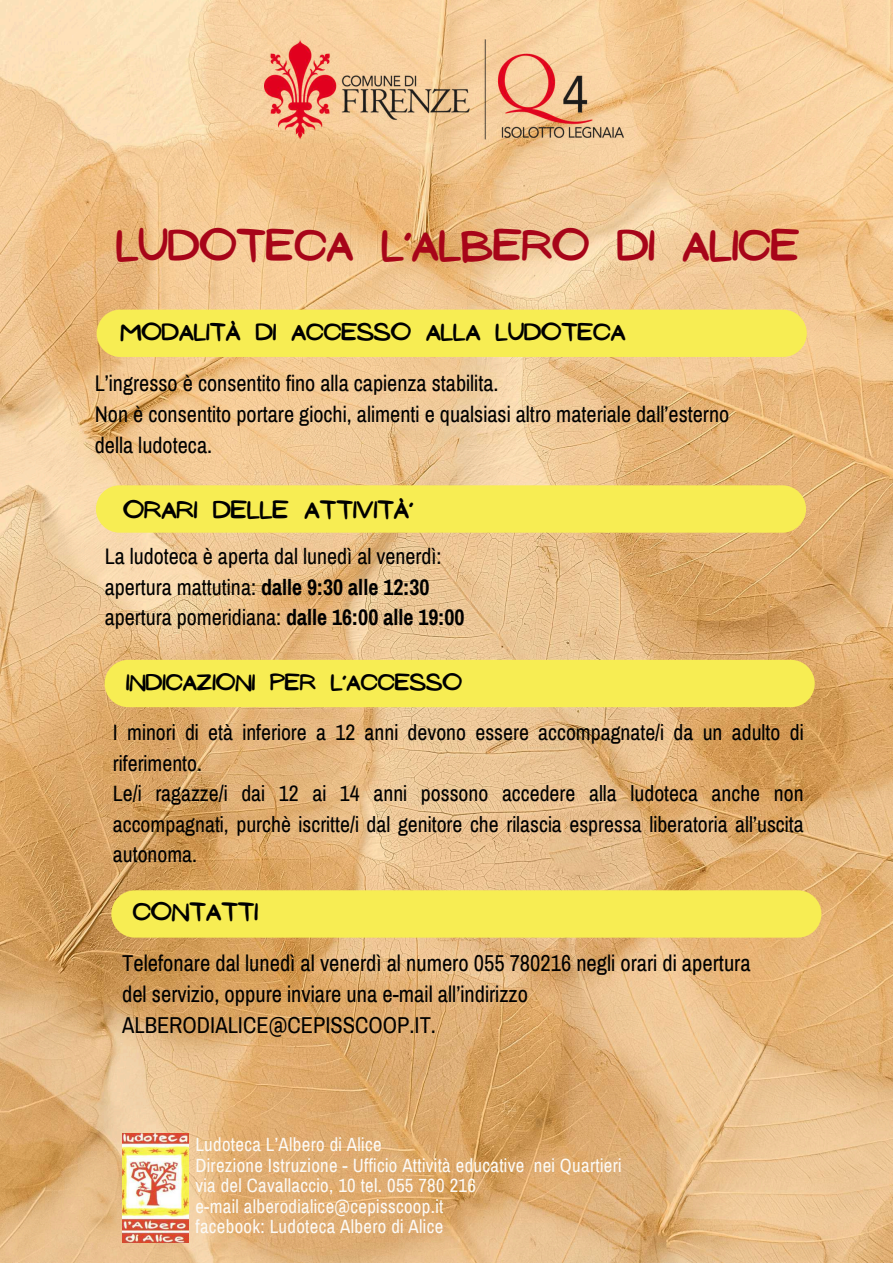
<style>
.page{position:relative;width:893px;height:1263px;background:#fff}
.page>*{position:absolute;margin:0;border:0;box-sizing:border-box;transform-origin:0 0}
.t1{font:39.75px "NF Ananias Bold";color:#a70519}
.t2{font:22.5px/30.9px "Archivo Narrow";color:#000}
.t3{font:22.5px "NF Ananias Bold";color:#000}
.t4{font:22.2px/30.9px "Archivo Narrow";color:#000}
.t5{font:21.98px/30.4px "Archivo Narrow";color:#000}
.t6{font:21.75px/30.4px "Archivo Narrow";color:#000}
.t7{font:21.75px "NF Ananias Bold";color:#000}
.t8{font:21px "NF Ananias Bold";color:#000}
.t9{font:18.75px/20.5px "Archivo Narrow";letter-spacing:.02em;color:#fcfaf6}
.s1{font-weight:700}
</style>
<div class="page">
<img style="left:0;top:0;width:892px;height:1262px">
<div style="left:96px;top:485px;width:710px;height:48px;background:#f7ed53;border-radius:24px"></div>
<div style="left:111px;top:890px;width:710px;height:47px;background:#f7ed53;border-radius:24px"></div>
<img style="left:264px;top:33px;width:359px;height:113px">
<div style="left:105px;top:660px;width:709px;height:47px;background:#f7ed53;border-radius:24px"></div>
<div style="left:97px;top:310px;width:710px;height:47px;background:#f7ed53;border-radius:24px"></div>
<img style="left:122px;top:1133px;width:66px;height:110px">
<h1 class="t1" style="left:116px;top:223px;width:685px">LUDOTECA L’ALBERO DI ALICE</h1>
<p class="t7" style="left:121px;top:320px;width:506px">MODALITÀ DI ACCESSO ALLA LUDOTECA</p>
<p class="t4" style="left:95px;top:368px;width:636px">L’ingresso è consentito fino alla capienza stabilita.<br>Non è consentito portare giochi, alimenti e qualsiasi altro materiale dall’esterno della ludoteca.</p>
<p class="t3" style="left:123px;top:497px;width:292px">ORARI DELLE ATTIVITÀ’</p>
<p class="t5" style="left:105px;top:542px;width:361px">La ludoteca è aperta dal lunedì al venerdì: apertura mattutina: <span class="s1">dalle 9:30 alle 12:30 </span>apertura pomeridiana: <span class="s1">dalle 16:00 alle 19:00</span></p>
<p class="t8" style="left:126px;top:670px;width:337px">INDICAZIONI PER L’ACCESSO</p>
<p class="t6" style="left:113px;top:718px;width:692px">I minori di età inferiore a 12 anni devono essere accompagnate/i da un adulto di riferimento.<br>Le/i ragazze/i dai 12 ai 14 anni possono accedere alla ludoteca anche non accompagnati, purchè iscritte/i dal genitore che rilascia espressa liberatoria all’uscita autonoma.</p>
<p class="t3" style="left:133px;top:899px;width:127px">CONTATTI</p>
<p class="t2" style="left:122px;top:948px;width:630px">Telefonare dal lunedì al venerdì al numero 055 780216 negli orari di apertura del servizio, oppure inviare una e-mail all’indirizzo<br>ALBERODIALICE@CEPISSCOOP.IT.</p>
<p class="t9" style="left:195px;top:1134px;width:428px">Ludoteca L’Albero di Alice<br>Direzione Istruzione - Ufficio Attività educative nei Quartieri via del Cavallaccio, 10 tel. 055 780 216<br>e-mail alberodialice@cepisscoop.it<br>facebook: Ludoteca Albero di Alice</p>
</div>
